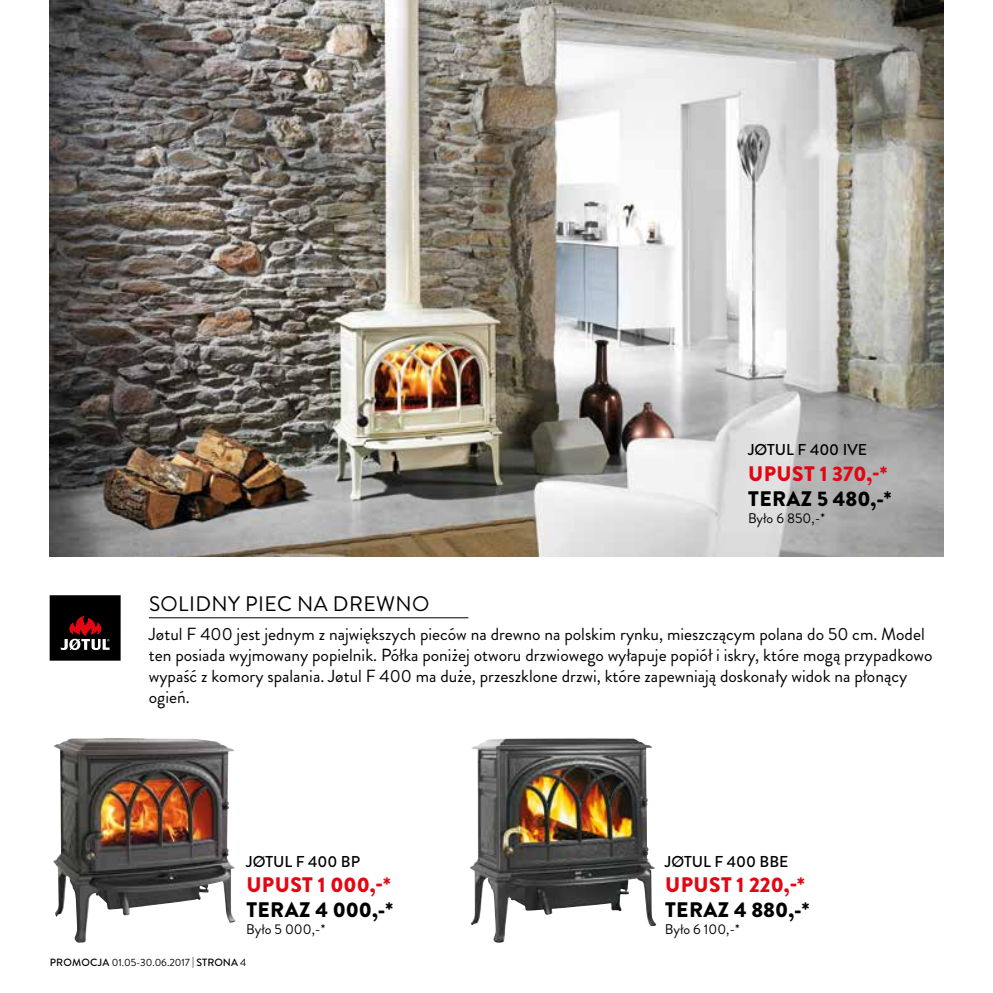
<style>
.page{position:relative;width:993px;height:993px;background:#fff}
.page>*{position:absolute;margin:0;border:0;box-sizing:border-box;transform-origin:0 0}
.t1{font:900 21px "Brandon Grotesque";letter-spacing:.02em;color:#e30613}
.t2{font:900 21px "Brandon Grotesque";letter-spacing:.02em;color:#000}
.t3{font:21px "Brandon Grotesque";color:#000}
.t4{font:17.5px/21px "Brandon Grotesque";color:#000}
.t5{font:500 15.75px "Brandon Grotesque";color:#000}
.t6{font:14px "Brandon Grotesque";color:#000}
.t7{font:10.5px "Brandon Grotesque";color:#000}
.s1{font-weight:500}
</style>
<div class="page">
<img style="left:50px;top:0;width:893px;height:556px">
<div style="left:50px;top:595px;width:71px;height:65px;background:#000"></div>
<svg style="left:61px;top:615px;width:49px;height:35px"></svg>
<img style="left:53px;top:738px;width:172px;height:204px">
<img style="left:470px;top:738px;width:159px;height:204px">
<hr style="left:149px;top:617px;width:319px;height:1px;background:#000">
<p class="t3" style="left:149px;top:588px;width:282px">SOLIDNY PIEC NA DREWNO</p>
<p class="t5" style="left:747px;top:439px;width:120px">JØTUL F 400 IVE</p>
<p class="t1" style="left:748px;top:458px;width:141px">UPUST 1 370,-*</p>
<p class="t2" style="left:748px;top:483px;width:145px">TERAZ 5 480,-*</p>
<p class="t6" style="left:747px;top:508px;width:78px">Było 6 850,-*</p>
<p class="t4" style="left:149px;top:623px;width:784px">Jøtul F 400 jest jednym z największych pieców na drewno na polskim rynku, mieszczącym polana do 50 cm. Model ten posiada wyjmowany popielnik. Półka poniżej otworu drzwiowego wyłapuje popiół i iskry, które mogą przypadkowo wypaść z komory spalania. Jøtul F 400 ma duże, przeszklone drzwi, które zapewniają doskonały widok na płonący ogień.</p>
<p class="t5" style="left:246px;top:850px;width:115px">JØTUL F 400 BP</p>
<p class="t1" style="left:246px;top:869px;width:146px">UPUST 1 000,-*</p>
<p class="t2" style="left:246px;top:894px;width:148px">TERAZ 4 000,-*</p>
<p class="t6" style="left:246px;top:919px;width:81px">Było 5 000,-*</p>
<p class="t7" style="left:50px;top:955px;width:198px"><span class="s1">PROMOCJA</span> 01.05-30.06.2017 | <span class="s1">STRONA</span> 4</p>
<p class="t5" style="left:664px;top:850px;width:125px">JØTUL F 400 BBE</p>
<p class="t1" style="left:665px;top:869px;width:141px">UPUST 1 220,-*</p>
<p class="t2" style="left:665px;top:894px;width:146px">TERAZ 4 880,-*</p>
<p class="t6" style="left:664px;top:919px;width:76px">Było 6 100,-*</p>
</div>
